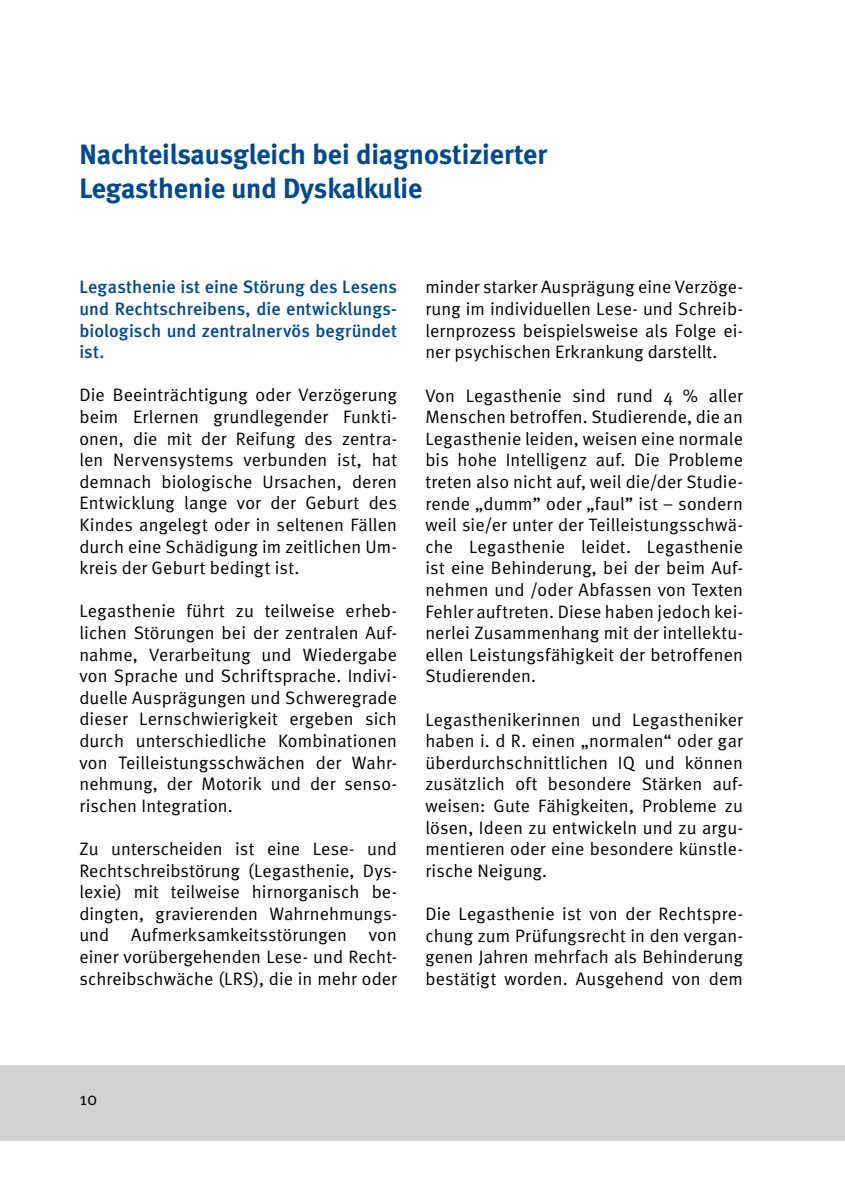
<style>
.page{position:relative;width:845px;height:1202px;background:#fff}
.page>*{position:absolute;margin:0;border:0;box-sizing:border-box;transform-origin:0 0}
.t1{font:700 28px "Meta";color:#014990}
.t2{font:18px/21.6px "Meta Normal";letter-spacing:.01em;color:#010100;text-align:justify}
.t3{font:500 18px/21.6px "Meta";letter-spacing:.005em;color:#014990;text-align:justify}
</style>
<div class="page">
<div style="left:0;top:1066px;width:845px;height:75px;background:#d1d2d4"></div>
<p class="t1" style="left:79px;top:138px;width:469px">Nachteilsausgleich bei diagnostizierter</p>
<h3 class="t1" style="left:79px;top:171px;width:344px">Legasthenie und Dyskalkulie</h3>
<p class="t3" style="left:79px;top:276px;width:319px">Legasthenie ist eine Störung des Lesens und Rechtschreibens, die entwicklungs&shy;biologisch und zentralnervös begründet ist.</p>
<p class="t2" style="left:79px;top:384px;width:319px">Die Beeinträchtigung oder Verzögerung beim Erlernen grundlegender Funkti&shy;onen, die mit der Reifung des zentra&shy;len Nervensystems verbunden ist, hat demnach biologische Ursachen, deren Entwicklung lange vor der Geburt des Kindes angelegt oder in seltenen Fällen durch eine Schädigung im zeitlichen Um&shy;kreis der Geburt bedingt ist.</p>
<p class="t2" style="left:79px;top:600px;width:319px">Legasthenie führt zu teilweise erheb&shy;lichen Störungen bei der zentralen Auf&shy;nahme, Verarbeitung und Wiedergabe von Sprache und Schriftsprache. Indivi&shy;duelle Ausprägungen und Schweregrade dieser Lernschwierigkeit ergeben sich durch unterschiedliche Kombinationen von Teilleistungsschwächen der Wahr&shy;nehmung, der Motorik und der senso&shy;rischen Integration.</p>
<p class="t2" style="left:79px;top:838px;width:319px">Zu unterscheiden ist eine Lese- und Rechtschreibstörung (Legasthenie, Dys&shy;lexie) mit teilweise hirnorganisch be&shy;dingten, gravierenden Wahrnehmungs&shy;und Aufmerksamkeitsstörungen von einer vorübergehenden Lese- und Recht&shy;schreibschwäche (LRS), die in mehr oder</p>
<p class="t2" style="left:425px;top:276px;width:318px">minder starker Ausprägung eine Verzöge&shy;rung im individuellen Lese- und Schreib&shy;lernprozess beispielsweise als Folge ei&shy;ner psychischen Erkrankung darstellt.</p>
<p class="t2" style="left:425px;top:384px;width:319px">Von Legasthenie sind rund 4 % aller Menschen betroffen. Studierende, die an Legasthenie leiden, weisen eine normale bis hohe Intelligenz auf. Die Probleme treten also nicht auf, weil die/der Studie&shy;rende „dumm” oder „faul” ist – sondern weil sie/er unter der Teilleistungsschwä&shy;che Legasthenie leidet. Legasthenie ist eine Behinderung, bei der beim Auf&shy;nehmen und /oder Abfassen von Texten Fehler auftreten. Diese haben jedoch kei&shy;nerlei Zusammenhang mit der intellektu&shy;ellen Leistungsfähigkeit der betroffenen Studierenden.</p>
<p class="t2" style="left:425px;top:708px;width:319px">Legasthenikerinnen und Legastheniker haben i. d R. einen „normalen“ oder gar überdurchschnittlichen IQ und können zusätzlich oft besondere Stärken auf&shy;weisen: Gute Fähigkeiten, Probleme zu lösen, Ideen zu entwickeln und zu argu&shy;mentieren oder eine besondere künstle&shy;rische Neigung.</p>
<p class="t2" style="left:425px;top:903px;width:319px">Die Legasthenie ist von der Rechtspre&shy;chung zum Prüfungsrecht in den vergan&shy;genen Jahren mehrfach als Behinderung bestätigt worden. Ausgehend von dem</p>
<p class="t2" style="left:79px;top:1087px;width:19px">10</p>
</div>
